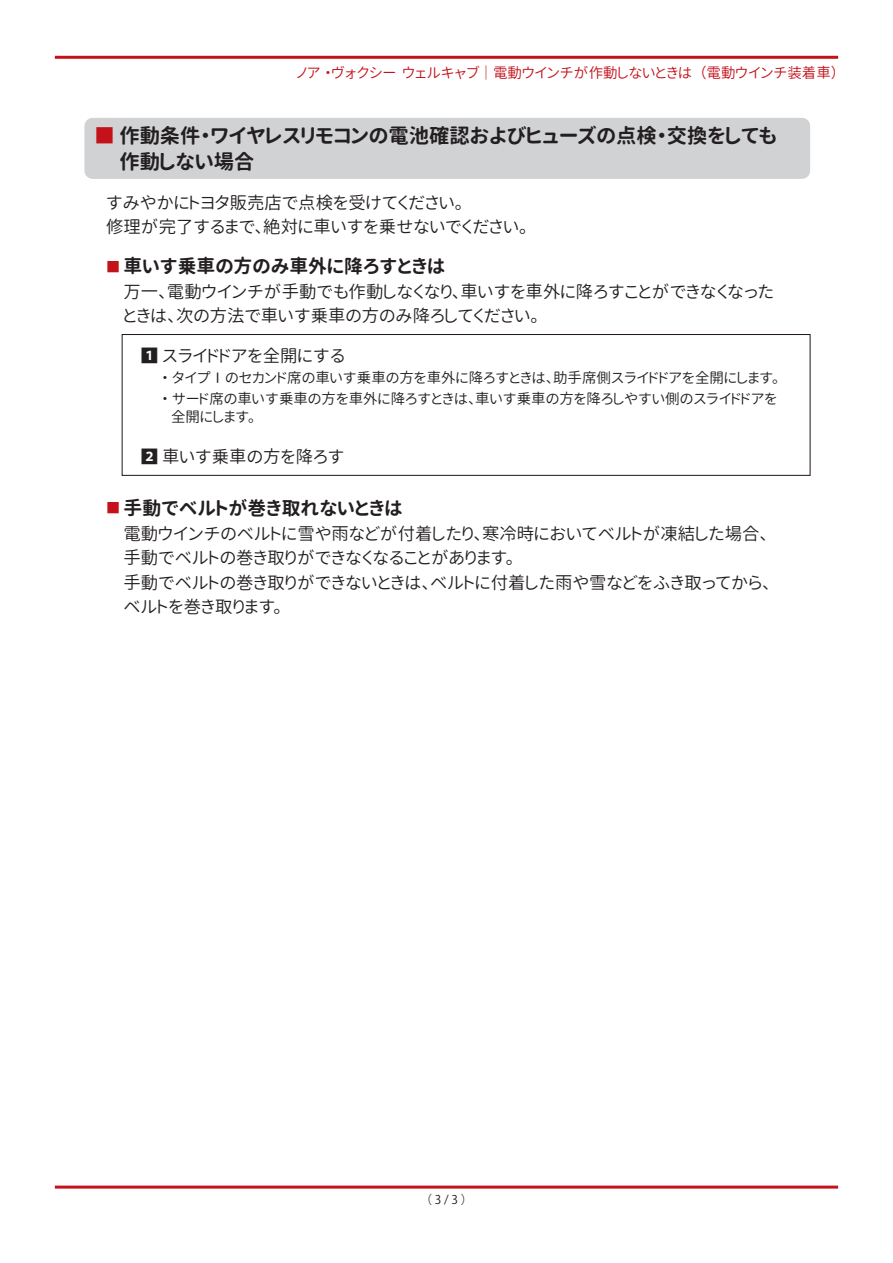
<style>
.page{position:relative;width:893px;height:1263px;background:#fff}
.page>*{position:absolute;margin:0;border:0;box-sizing:border-box;transform-origin:0 0}
.t1{font:20.25px/25.5px "Gen Jyuu Gothic P Bold";color:#231f20}
.t2{font:18.9px "Gen Jyuu Gothic P Bold";color:#231f20}
.t3{font:17.4px/24.6px "Gen Jyuu Gothic P Normal";color:#231f20}
.t4{font:14.55px/21px "Gen Jyuu Gothic P Normal";color:#231f20}
.t5{font:14.55px "Gen Jyuu Gothic P Normal";color:#c4121a}
.t6{font:12px "Koz Go Pr 6 N";color:#231f20}
.s1{color:#c4121a}
.s2{font-family:"Koz Go Pr 6 N";font-size:14.1px;color:#c4121a}
.s3{font-family:"Koz Go Pr 6 N";font-weight:700}
</style>
<div class="page">
<div style="left:84px;top:118px;width:726px;height:61px;background:#d1d2d4;border-radius:8px"></div>
<div style="left:122px;top:334px;width:688px;height:142px;border:1px solid #211512"></div>
<hr style="left:55px;top:1185px;width:783px;height:3px;background:#c4121a">
<hr style="left:55px;top:56px;width:783px;height:3px;background:#c4121a">
<p class="t5" style="left:296px;top:62px;width:543px">ノア・ヴォクシー ウェルキャブ ｜ 電動ウインチが作動しないときは（電動ウインチ装着車）</p>
<p class="t1" style="left:95px;top:123px;width:684px"><span class="s1">■</span> 作動条件・ワイヤレスリモコンの電池確認およびヒューズの点検・交換をしても　 作動しない場合</p>
<p class="t3" style="left:106px;top:191px;width:423px;line-height:23.1px">すみやかにトヨタ販売店で点検を受けてください。<br>修理が完了するまで、絶対に車いすを乗せないでください。</p>
<p class="t2" style="left:106px;top:252px;width:341px"><span class="s2">■</span> 車いす乗車の方のみ車外に降ろすときは</p>
<p class="t3" style="left:123px;top:279px;width:652px">万一、電動ウインチが手動でも作動しなくなり、車いすを車外に降ろすことができなくなったときは、次の方法で車いす乗車の方のみ降ろしてください。</p>
<p class="t3" style="left:141px;top:342px;width:205px"><span class="s3">1</span> スライドドアを全開にする</p>
<p class="t4" style="left:161px;top:366px;width:619px">・ タイプⅠのセカンド席の車いす乗車の方を車外に降ろすときは、助手席側スライドドアを全開にします。・ サード席の車いす乗車の方を車外に降ろすときは、車いす乗車の方を降ろしやすい側のスライドドアを</p>
<p class="t4" style="left:171px;top:405px;width:86px">全開にします。</p>
<p class="t3" style="left:141px;top:444px;width:205px"><span class="s3">2</span> 車いす乗車の方を降ろす</p>
<p class="t2" style="left:106px;top:494px;width:298px"><span class="s2">■</span> 手動でベルトが巻き取れないときは</p>
<p class="t3" style="left:123px;top:520px;width:649px">電動ウインチのベルトに雪や雨などが付着したり、寒冷時においてベルトが凍結した場合、手動でベルトの巻き取りができなくなることがあります。<br>手動でベルトの巻き取りができないときは、ベルトに付着した雨や雪などをふき取ってから、ベルトを巻き取ります。</p>
<p class="t6" style="left:420px;top:1192px;width:54px">（ 3 / 3 ）</p>
</div>
